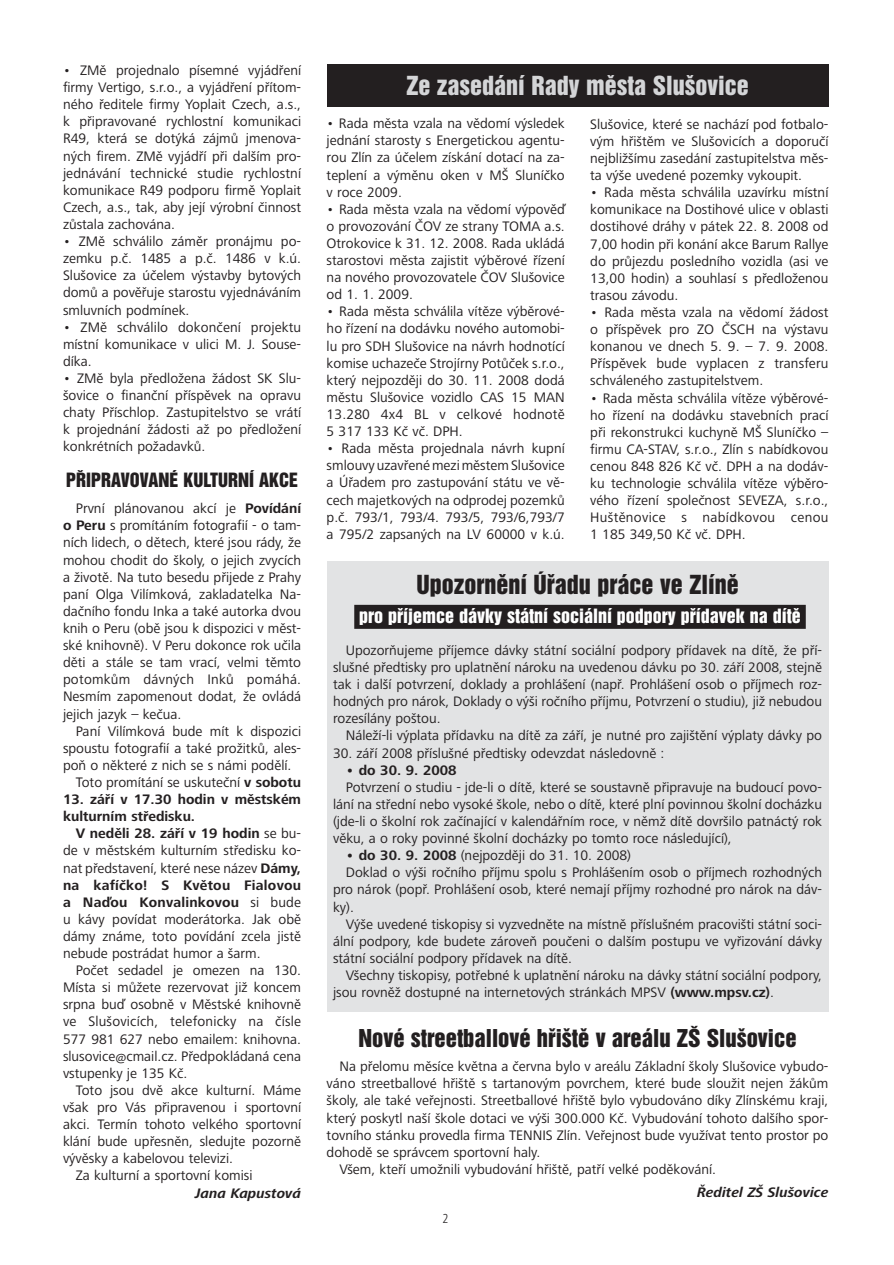
<style>
.page{position:relative;width:894px;height:1265px;background:#fff}
.page>*{position:absolute;margin:0;border:0;box-sizing:border-box;transform-origin:0 0}
.t1{font:24px "Helvetica Inserat CE";color:#d4d5d7}
.t2{font:24px "Helvetica Inserat CE";color:#231f20}
.t3{font:22.5px "Helvetica Inserat CE";color:#231f20}
.t4{font:18px "Helvetica Inserat CE";color:#fff}
.t5{font:18px "Helvetica Inserat CE";color:#231f20}
.t6{font:14.25px/17.1px "Frutiger Next LTCE";color:#231f20;text-align:justify}
.t7{font:700 14.25px/17.1px "Frutiger Next LTCE";color:#231f20}
.t8{font:italic 700 14.25px "Frutiger Next LTCE";color:#231f20}
.t9{font:300 condensed 13.5px "Frutiger Next LTCE";color:#231f20}
.s1{font-weight:700}
</style>
<div class="page">
<div style="left:327px;top:64px;width:501px;height:43px;background:#231f20"></div>
<div style="left:327px;top:560px;width:501px;height:451px;background:#e2e3e4"></div>
<div style="left:354px;top:605px;width:452px;height:24px;background:#231f20"></div>
<p class="t6" style="left:63px;top:63px;width:240px">• ZMě projednalo písemné vyjádření firmy Vertigo, s.r.o., a vyjádření přítom&shy;ného ředitele firmy Yoplait Czech, a.s., k připravované rychlostní komunikaci R49, která se dotýká zájmů jmenova&shy;ných firem. ZMě vyjádří při dalším pro&shy;jednávání technické studie rychlostní komunikace R49 podporu firmě Yoplait Czech, a.s., tak, aby její výrobní činnost zůstala zachována.</p>
<p class="t6" style="left:63px;top:234px;width:240px">• ZMě schválilo záměr pronájmu po&shy;zemku p.č. 1485 a p.č. 1486 v k.ú.<br>Slušovice za účelem výstavby bytových domů a pověřuje starostu vyjednáváním smluvních podmínek.</p>
<p class="t6" style="left:63px;top:320px;width:240px">• ZMě schválilo dokončení projektu místní komunikace v ulici M. J. Souse&shy;díka.</p>
<p class="t6" style="left:63px;top:371px;width:240px">• ZMě byla předložena žádost SK Slu&shy;šovice o finanční příspěvek na opravu chaty Příschlop. Zastupitelstvo se vrátí k projednání žádosti až po předložení konkrétních požadavků.</p>
<p class="t5" style="left:66px;top:472px;width:234px">PŘIPRAVOVANÉ KULTURNÍ AKCE</p>
<p class="t6" style="left:63px;top:501px;width:240px;text-indent:13px">První plánovanou akcí je <span class="s1">Povídání o Peru</span> s promítáním fotografií - o tam&shy;ních lidech, o dětech, které jsou rády, že mohou chodit do školy, o jejich zvycích a životě. Na tuto besedu přijede z Prahy paní Olga Vilímková, zakladatelka Na&shy;dačního fondu Inka a také autorka dvou knih o Peru (obě jsou k dispozici v měst&shy;ské knihovně). V Peru dokonce rok učila děti a stále se tam vrací, velmi těmto potomkům dávných Inků pomáhá.<br>Nesmím zapomenout dodat, že ovládá jejich jazyk – kečua.</p>
<p class="t6" style="left:76px;top:723px;width:227px">Paní Vilímková bude mít k dispozici</p>
<p class="t6" style="left:63px;top:741px;width:240px">spoustu fotografií a také prožitků, ales-</p>
<p class="t6" style="left:63px;top:758px;width:230px">poň o některé z nich se s námi podělí.</p>
<p class="t6" style="left:76px;top:775px;width:227px">Toto promítání se uskuteční <span class="s1">v sobotu</span></p>
<p class="t7" style="left:63px;top:792px;width:240px">13. září v 17.30 hodin v městském kulturním středisku.</p>
<p class="t6" style="left:63px;top:826px;width:240px;text-indent:13px"><span class="s1">V neděli 28. září v 19 hodin</span> se bu&shy;de v městském kulturním středisku ko&shy;nat představení, které nese název <span class="s1">Dámy, na kafíčko! S Květou Fialovou a Naďou Konvalinkovou</span> si bude u kávy povídat moderátorka. Jak obě dámy známe, toto povídání zcela jistě nebude postrádat humor a šarm.</p>
<p class="t6" style="left:63px;top:963px;width:240px;text-indent:13px">Počet sedadel je omezen na 130.<br>Místa si můžete rezervovat již koncem srpna buď osobně v Městské knihovně ve Slušovicích, telefonicky na čísle 577 981 627 nebo emailem: knihovna. slusovice@cmail.cz. Předpokládaná cena vstupenky je 135 Kč.</p>
<p class="t6" style="left:76px;top:1083px;width:227px">Toto jsou dvě akce kulturní. Máme</p>
<p class="t6" style="left:63px;top:1100px;width:240px">však pro Vás připravenou i sportovní</p>
<p class="t6" style="left:63px;top:1117px;width:240px">akci. Termín tohoto velkého sportovní</p>
<p class="t6" style="left:63px;top:1134px;width:240px">klání bude upřesněn, sledujte pozorně</p>
<p class="t6" style="left:63px;top:1151px;width:171px">vývěsky a kabelovou televizi.</p>
<p class="t6" style="left:76px;top:1168px;width:178px">Za kulturní a sportovní komisi</p>
<p class="t8" style="left:195px;top:1187px;width:107px">Jana Kapustová</p>
<h1 class="t1" style="left:406px;top:75px;width:344px">Ze zasedání Rady města Slušovice</h1>
<p class="t6" style="left:590px;top:117px;width:240px">Slušovice, které se nachází pod fotbalo&shy;vým hřištěm ve Slušovicích a doporučí nejbližšímu zasedání zastupitelstva měs&shy;ta výše uvedené pozemky vykoupit.</p>
<p class="t6" style="left:590px;top:185px;width:240px">• Rada města schválila uzavírku místní komunikace na Dostihové ulice v oblasti dostihové dráhy v pátek 22. 8. 2008 od 7,00 hodin při konání akce Barum Rallye do průjezdu posledního vozidla (asi ve 13,00 hodin) a souhlasí s předloženou trasou závodu.</p>
<p class="t6" style="left:590px;top:305px;width:240px">• Rada města vzala na vědomí žádost o příspěvek pro ZO ČSCH na výstavu konanou ve dnech 5. 9. – 7. 9. 2008.<br>Příspěvek bude vyplacen z transferu schváleného zastupitelstvem.</p>
<p class="t6" style="left:590px;top:391px;width:240px">• Rada města schválila vítěze výběrové&shy;ho řízení na dodávku stavebních prací při rekonstrukci kuchyně MŠ Sluníčko – firmu CA-STAV, s.r.o., Zlín s nabídkovou cenou 848 826 Kč vč. DPH a na dodáv&shy;ku technologie schválila vítěze výběro&shy;vého řízení společnost SEVEZA, s.r.o., Huštěnovice s nabídkovou cenou 1 185 349,50 Kč vč. DPH.</p>
<p class="t6" style="left:327px;top:116px;width:240px">• Rada města vzala na vědomí výsledek jednání starosty s Energetickou agentu&shy;rou Zlín za účelem získání dotací na za&shy;teplení a výměnu oken v MŠ Sluníčko v roce 2009.</p>
<p class="t6" style="left:327px;top:202px;width:240px">• Rada města vzala na vědomí výpověď o provozování ČOV ze strany TOMA a.s.<br>Otrokovice k 31. 12. 2008. Rada ukládá starostovi města zajistit výběrové řízení na nového provozovatele ČOV Slušovice od 1. 1. 2009.</p>
<p class="t6" style="left:327px;top:304px;width:240px">• Rada města schválila vítěze výběrové&shy;ho řízení na dodávku nového automobi&shy;lu pro SDH Slušovice na návrh hodnotící komise uchazeče Strojírny Potůček s.r.o., který nejpozději do 30. 11. 2008 dodá městu Slušovice vozidlo CAS 15 MAN 13.280 4x4 BL v celkové hodnotě 5 317 133 Kč vč. DPH.</p>
<p class="t6" style="left:327px;top:441px;width:240px">• Rada města projednala návrh kupní smlouvy uzavřené mezi městem Slušovice a Úřadem pro zastupování státu ve vě&shy;cech majetkových na odprodej pozemků p.č. 793/1, 793/4. 793/5, 793/6,793/7 a 795/2 zapsaných na LV 60000 v k.ú.</p>
<h1 class="t2" style="left:416px;top:574px;width:324px">Upozornění Úřadu práce ve Zlíně</h1>
<p class="t4" style="left:359px;top:608px;width:443px">pro příjemce dávky státní sociální podpory přídavek na dítě</p>
<p class="t6" style="left:333px;top:643px;width:490px;text-indent:13px">Upozorňujeme příjemce dávky státní sociální podpory přídavek na dítě, že pří&shy;slušné předtisky pro uplatnění nároku na uvedenou dávku po 30. září 2008, stejně tak i další potvrzení, doklady a prohlášení (např. Prohlášení osob o příjmech roz&shy;hodných pro nárok, Doklady o výši ročního příjmu, Potvrzení o studiu), již nebudou rozesílány poštou.</p>
<p class="t6" style="left:346px;top:728px;width:478px">Náleží-li výplata přídavku na dítě za září, je nutné pro zajištění výplaty dávky po</p>
<p class="t6" style="left:333px;top:745px;width:333px">30. září 2008 příslušné předtisky odevzdat následovně :</p>
<p class="t7" style="left:346px;top:763px;width:112px">• do 30. 9. 2008</p>
<p class="t6" style="left:333px;top:780px;width:490px;text-indent:13px">Potvrzení o studiu - jde-li o dítě, které se soustavně připravuje na budoucí povo&shy;lání na střední nebo vysoké škole, nebo o dítě, které plní povinnou školní docházku (jde-li o školní rok začínající v kalendářním roce, v němž dítě dovršilo patnáctý rok věku, a o roky povinné školní docházky po tomto roce následující),</p>
<p class="t6" style="left:346px;top:848px;width:287px"><span class="s1">• do 30. 9. 2008</span> (nejpozději do 31. 10. 2008)</p>
<p class="t6" style="left:346px;top:865px;width:478px">Doklad o výši ročního příjmu spolu s Prohlášením osob o příjmech rozhodných</p>
<p class="t6" style="left:333px;top:882px;width:490px">pro nárok (popř. Prohlášení osob, které nemají příjmy rozhodné pro nárok na dáv-</p>
<p class="t6" style="left:333px;top:899px;width:22px">ky).</p>
<p class="t6" style="left:346px;top:916px;width:478px">Výše uvedené tiskopisy si vyzvedněte na místně příslušném pracovišti státní soci-</p>
<p class="t6" style="left:333px;top:934px;width:490px">ální podpory, kde budete zároveň poučeni o dalším postupu ve vyřizování dávky</p>
<p class="t6" style="left:333px;top:951px;width:241px">státní sociální podpory přídavek na dítě.</p>
<p class="t6" style="left:346px;top:968px;width:478px">Všechny tiskopisy, potřebné k uplatnění nároku na dávky státní sociální podpory,</p>
<p class="t6" style="left:333px;top:985px;width:442px">jsou rovněž dostupné na internetových stránkách MPSV <span class="s1">(www.mpsv.cz)</span>.</p>
<h2 class="t3" style="left:358px;top:1027px;width:440px">Nové streetballové hřiště v areálu ZŠ Slušovice</h2>
<p class="t6" style="left:339px;top:1059px;width:490px">Na přelomu měsíce května a června bylo v areálu Základní školy Slušovice vybudo-</p>
<p class="t6" style="left:327px;top:1076px;width:503px">váno streetballové hřiště s tartanovým povrchem, které bude sloužit nejen žákům</p>
<p class="t6" style="left:327px;top:1093px;width:503px">školy, ale také veřejnosti. Streetballové hřiště bylo vybudováno díky Zlínskému kraji,</p>
<p class="t6" style="left:327px;top:1110px;width:503px">který poskytl naší škole dotaci ve výši 300.000 Kč. Vybudování tohoto dalšího spor-</p>
<p class="t6" style="left:327px;top:1127px;width:503px">tovního stánku provedla firma TENNIS Zlín. Veřejnost bude využívat tento prostor po</p>
<p class="t6" style="left:327px;top:1144px;width:215px">dohodě se správcem sportovní haly.</p>
<p class="t6" style="left:339px;top:1161px;width:378px">Všem, kteří umožnili vybudování hřiště, patří velké poděkování.</p>
<p class="t8" style="left:697px;top:1186px;width:133px">Ředitel ZŠ Slušovice</p>
<p class="t9" style="left:443px;top:1213px;width:8px">2</p>
</div>
